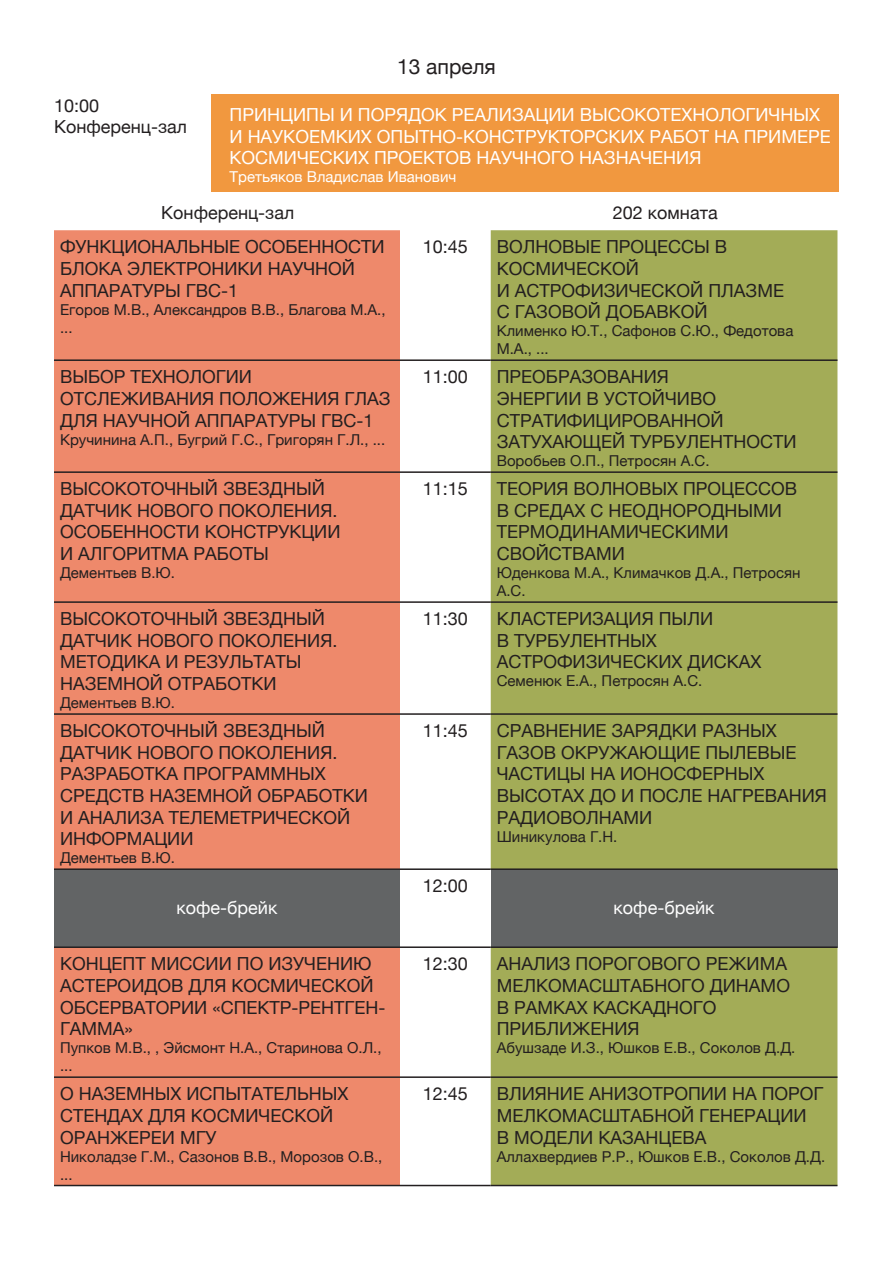
<style>
.page{position:relative;width:893px;height:1263px;background:#fff}
.page>*{position:absolute;margin:0;border:0;box-sizing:border-box;transform-origin:0 0}
.t1{font:21px "Helvetica Neue";color:#231f20}
.t2{font:18px/21.6px "Helvetica Neue";color:#231f20}
.t3{font:18px/21.6px "Helvetica Neue";color:#fff}
.t4{font:15px/18px "Helvetica Neue";color:#231f20}
.t5{font:15px "Helvetica Neue";color:#fff}
</style>
<div class="page">
<div style="left:54px;top:230px;width:346px;height:638px;background:#ee896b"></div>
<div style="left:491px;top:230px;width:346px;height:638px;background:#a3ac57"></div>
<div style="left:54px;top:869px;width:346px;height:78px;background:#626465"></div>
<div style="left:491px;top:869px;width:346px;height:78px;background:#626465"></div>
<div style="left:54px;top:948px;width:346px;height:237px;background:#ee896b"></div>
<div style="left:491px;top:948px;width:346px;height:237px;background:#a3ac57"></div>
<hr style="left:54px;top:359px;width:346px;height:2px;background:#231f20">
<hr style="left:400px;top:359px;width:91px;height:2px;background:#231f20">
<hr style="left:491px;top:359px;width:346px;height:2px;background:#231f20">
<hr style="left:54px;top:471px;width:346px;height:2px;background:#231f20">
<hr style="left:400px;top:471px;width:91px;height:2px;background:#231f20">
<hr style="left:491px;top:471px;width:346px;height:2px;background:#231f20">
<hr style="left:54px;top:601px;width:346px;height:2px;background:#231f20">
<hr style="left:400px;top:601px;width:91px;height:2px;background:#231f20">
<hr style="left:491px;top:601px;width:346px;height:2px;background:#231f20">
<hr style="left:54px;top:713px;width:346px;height:2px;background:#231f20">
<hr style="left:400px;top:713px;width:91px;height:2px;background:#231f20">
<hr style="left:491px;top:713px;width:346px;height:2px;background:#231f20">
<hr style="left:54px;top:868px;width:346px;height:2px;background:#231f20">
<hr style="left:400px;top:868px;width:91px;height:2px;background:#231f20">
<hr style="left:491px;top:868px;width:346px;height:2px;background:#231f20">
<hr style="left:54px;top:946px;width:346px;height:2px;background:#231f20">
<hr style="left:400px;top:946px;width:91px;height:2px;background:#231f20">
<hr style="left:491px;top:946px;width:346px;height:2px;background:#231f20">
<hr style="left:54px;top:1076px;width:346px;height:2px;background:#231f20">
<hr style="left:400px;top:1076px;width:91px;height:2px;background:#231f20">
<hr style="left:491px;top:1076px;width:346px;height:2px;background:#231f20">
<hr style="left:54px;top:1185px;width:346px;height:1px;background:#231f20">
<hr style="left:400px;top:1185px;width:91px;height:1px;background:#231f20">
<hr style="left:491px;top:1185px;width:346px;height:1px;background:#231f20">
<div style="left:212px;top:94px;width:627px;height:98px;background:#f1983f"></div>
<p class="t2" style="left:54px;top:95px;width:47px">10:00</p>
<p class="t2" style="left:54px;top:117px;width:134px">Конференц-зал</p>
<p class="t1" style="left:397px;top:51px;width:100px">13 апреля</p>
<p class="t3" style="left:230px;top:105px;width:603px">ПРИНЦИПЫ И ПОРЯДОК РЕАЛИЗАЦИИ ВЫСОКОТЕХНОЛОГИЧНЫХ<br>И НАУКОЕМКИХ ОПЫТНО-КОНСТРУКТОРСКИХ РАБОТ НА ПРИМЕРЕ<br>КОСМИЧЕСКИХ ПРОЕКТОВ НАУЧНОГО НАЗНАЧЕНИЯ</p>
<p class="t5" style="left:230px;top:166px;width:228px">Третьяков Владислав Иванович</p>
<p class="t2" style="left:161px;top:203px;width:134px">Конференц-зал</p>
<p class="t2" style="left:613px;top:203px;width:106px">202 комната</p>
<p class="t2" style="left:60px;top:237px;width:326px">ФУНКЦИОНАЛЬНЫЕ ОСОБЕННОСТИ<br>БЛОКА ЭЛЕКТРОНИКИ НАУЧНОЙ<br>АППАРАТУРЫ ГВС-1</p>
<p class="t4" style="left:60px;top:301px;width:327px">Егоров М.В., Александров В.В., Благова М.А., ...</p>
<p class="t2" style="left:60px;top:367px;width:332px">ВЫБОР ТЕХНОЛОГИИ<br>ОТСЛЕЖИВАНИЯ ПОЛОЖЕНИЯ ГЛАЗ<br>ДЛЯ НАУЧНОЙ АППАРАТУРЫ ГВС-1</p>
<p class="t4" style="left:60px;top:431px;width:327px">Кручинина А.П., Бугрий Г.С., Григорян Г.Л., ...</p>
<p class="t2" style="left:60px;top:479px;width:282px">ВЫСОКОТОЧНЫЙ ЗВЕЗДНЫЙ<br>ДАТЧИК НОВОГО ПОКОЛЕНИЯ.<br>ОСОБЕННОСТИ КОНСТРУКЦИИ</p>
<p class="t2" style="left:60px;top:544px;width:210px">И АЛГОРИТМА РАБОТЫ</p>
<p class="t4" style="left:60px;top:565px;width:116px">Дементьев В.Ю.</p>
<p class="t2" style="left:60px;top:609px;width:279px">ВЫСОКОТОЧНЫЙ ЗВЕЗДНЫЙ<br>ДАТЧИК НОВОГО ПОКОЛЕНИЯ.<br>МЕТОДИКА И РЕЗУЛЬТАТЫ<br>НАЗЕМНОЙ ОТРАБОТКИ</p>
<p class="t4" style="left:60px;top:694px;width:116px">Дементьев В.Ю.</p>
<p class="t2" style="left:60px;top:721px;width:309px">ВЫСОКОТОЧНЫЙ ЗВЕЗДНЫЙ<br>ДАТЧИК НОВОГО ПОКОЛЕНИЯ.<br>РАЗРАБОТКА ПРОГРАММНЫХ<br>СРЕДСТВ НАЗЕМНОЙ ОБРАБОТКИ<br>И АНАЛИЗА ТЕЛЕМЕТРИЧЕСКОЙ<br>ИНФОРМАЦИИ</p>
<p class="t4" style="left:60px;top:850px;width:116px">Дементьев В.Ю.</p>
<p class="t3" style="left:176px;top:898px;width:103px">кофе-брейк</p>
<p class="t2" style="left:60px;top:954px;width:327px">КОНЦЕПТ МИССИИ ПО ИЗУЧЕНИЮ<br>АСТЕРОИДОВ ДЛЯ КОСМИЧЕСКОЙ<br>ОБСЕРВАТОРИИ «СПЕКТР-РЕНТГЕН-<br>ГАММА»</p>
<p class="t4" style="left:60px;top:1040px;width:323px">Пупков М.В., , Эйсмонт Н.А., Старинова О.Л., ...</p>
<p class="t2" style="left:60px;top:1084px;width:290px">О НАЗЕМНЫХ ИСПЫТАТЕЛЬНЫХ<br>СТЕНДАХ ДЛЯ КОСМИЧЕСКОЙ<br>ОРАНЖЕРЕИ МГУ</p>
<p class="t4" style="left:60px;top:1148px;width:324px">Николадзе Г.М., Сазонов В.В., Морозов О.В., ...</p>
<p class="t2" style="left:423px;top:237px;width:47px">10:45</p>
<p class="t2" style="left:497px;top:237px;width:232px">ВОЛНОВЫЕ ПРОЦЕССЫ В<br>КОСМИЧЕСКОЙ</p>
<p class="t2" style="left:497px;top:280px;width:289px">И АСТРОФИЗИЧЕСКОЙ ПЛАЗМЕ</p>
<p class="t2" style="left:497px;top:302px;width:212px">С ГАЗОВОЙ ДОБАВКОЙ</p>
<p class="t4" style="left:497px;top:323px;width:298px">Клименко Ю.Т., Сафонов С.Ю., Федотова<br>М.А., ...</p>
<p class="t2" style="left:423px;top:367px;width:47px">11:00</p>
<p class="t2" style="left:497px;top:367px;width:301px">ПРЕОБРАЗОВАНИЯ<br>ЭНЕРГИИ В УСТОЙЧИВО<br>СТРАТИФИЦИРОВАННОЙ<br>ЗАТУХАЮЩЕЙ ТУРБУЛЕНТНОСТИ</p>
<p class="t4" style="left:497px;top:453px;width:214px">Воробьев О.П., Петросян А.С.</p>
<p class="t2" style="left:423px;top:479px;width:47px">11:15</p>
<p class="t2" style="left:497px;top:479px;width:302px">ТЕОРИЯ ВОЛНОВЫХ ПРОЦЕССОВ<br>В СРЕДАХ С НЕОДНОРОДНЫМИ<br>ТЕРМОДИНАМИЧЕСКИМИ<br>СВОЙСТВАМИ</p>
<p class="t4" style="left:497px;top:565px;width:305px">Юденкова М.А., Климачков Д.А., Петросян<br>А.С.</p>
<p class="t2" style="left:423px;top:609px;width:47px">11:30</p>
<p class="t2" style="left:497px;top:609px;width:218px">КЛАСТЕРИЗАЦИЯ ПЫЛИ</p>
<p class="t2" style="left:497px;top:631px;width:266px">В ТУРБУЛЕНТНЫХ<br>АСТРОФИЗИЧЕСКИХ ДИСКАХ</p>
<p class="t4" style="left:497px;top:673px;width:207px">Семенюк Е.А., Петросян А.С.</p>
<p class="t2" style="left:423px;top:721px;width:47px">11:45</p>
<p class="t2" style="left:497px;top:721px;width:332px">СРАВНЕНИЕ ЗАРЯДКИ РАЗНЫХ<br>ГАЗОВ ОКРУЖАЮЩИЕ ПЫЛЕВЫЕ<br>ЧАСТИЦЫ НА ИОНОСФЕРНЫХ<br>ВЫСОТАХ ДО И ПОСЛЕ НАГРЕВАНИЯ<br>РАДИОВОЛНАМИ</p>
<p class="t4" style="left:497px;top:828px;width:122px">Шиникулова Г.Н.</p>
<p class="t2" style="left:423px;top:876px;width:47px">12:00</p>
<p class="t3" style="left:613px;top:898px;width:103px">кофе-брейк</p>
<p class="t2" style="left:423px;top:954px;width:47px">12:30</p>
<p class="t2" style="left:497px;top:954px;width:295px">АНАЛИЗ ПОРОГОВОГО РЕЖИМА<br>МЕЛКОМАСШТАБНОГО ДИНАМО<br>В РАМКАХ КАСКАДНОГО<br>ПРИБЛИЖЕНИЯ</p>
<p class="t4" style="left:497px;top:1040px;width:300px">Абушзаде И.З., Юшков Е.В., Соколов Д.Д.</p>
<p class="t2" style="left:423px;top:1084px;width:47px">12:45</p>
<p class="t2" style="left:497px;top:1084px;width:328px">ВЛИЯНИЕ АНИЗОТРОПИИ НА ПОРОГ<br>МЕЛКОМАСШТАБНОЙ ГЕНЕРАЦИИ</p>
<p class="t2" style="left:497px;top:1127px;width:211px">В МОДЕЛИ КАЗАНЦЕВА</p>
<p class="t4" style="left:497px;top:1148px;width:330px">Аллахвердиев Р.Р., Юшков Е.В., Соколов Д.Д.</p>
</div>
